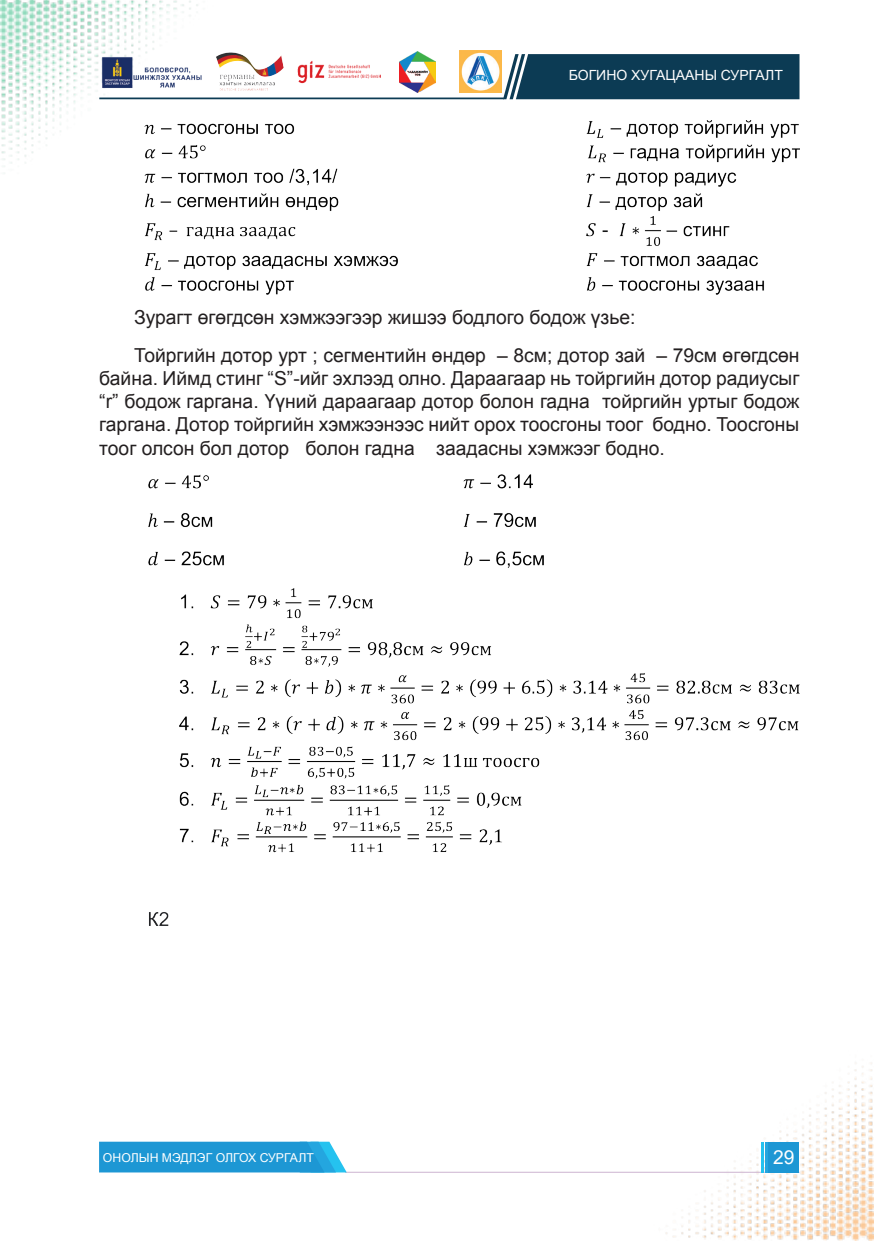
<style>
.page{position:relative;width:874px;height:1241px;background:#fff}
.page>*{position:absolute;margin:0;border:0;box-sizing:border-box;transform-origin:0 0}
.text{font:19.25px/23.1px "Mogul Arial";color:#231f20;text-align:justify}
.t1{font:19.25px "Arial";color:#fff}
.t2{font:14px "Arial";color:#fff}
.text-2{font:12.25px "Mogul Arial";color:#fff}
</style>
<div class="page">
<img style="left:0;top:0;width:873px;height:1240px">
<hr style="left:345px;top:1171px;width:454px;height:1px;background:#ccb4d0">
<svg style="left:99px;top:1141px;width:247px;height:31px"></svg>
<div style="left:768px;top:1141px;width:30px;height:31px;background:#1d97d4"></div>
<hr style="left:761px;top:1141px;width:2px;height:31px;background:#25c2ef">
<hr style="left:764px;top:1141px;width:3px;height:31px;background:#24a6df">
<svg style="left:503px;top:54px;width:296px;height:45px"></svg>
<hr style="left:99px;top:97px;width:404px;height:2px;background:#0c3b54">
<img style="left:297px;top:60px;width:83px;height:23px">
<img style="left:102px;top:56px;width:100px;height:32px">
<img style="left:399px;top:51px;width:36px;height:42px">
<img style="left:459px;top:50px;width:42px;height:42px">
<img style="left:213px;top:50px;width:73px;height:44px">
<img style="left:144px;top:120px;width:655px;height:175px">
<img style="left:148px;top:475px;width:651px;height:449px">
<p class="t2" style="left:568px;top:65px;width:215px">БОГИНО ХУГАЦААНЫ СУРГАЛТ</p>
<p class="text" style="left:134px;top:306px;width:502px">Зурагт өгөгдсөн хэмжээгээр жишээ бодлого бодож үзье:</p>
<p class="text" style="left:99px;top:344px;width:701px;text-indent:35px">Тойргийн дотор урт ; сегментийн өндөр – 8см; дотор зай – 79см өгөгдсөн байна. Иймд стинг “S”-ийг эхлээд олно. Дараагаар нь тойргийн дотор радиусыг “r” бодож гаргана. Үүний дараагаар дотор болон гадна тойргийн уртыг бодож гаргана. Дотор тойргийн хэмжээнээс нийт орох тоосгоны тоог бодно. Тоосгоны тоог олсон бол дотор болон гадна заадасны хэмжээг бодно.</p>
<p class="text-2" style="left:103px;top:1148px;width:212px">ОНОЛЫН МЭДЛЭГ ОЛГОХ СУРГАЛТ</p>
<p class="t1" style="left:772px;top:1143px;width:23px">29</p>
</div>
